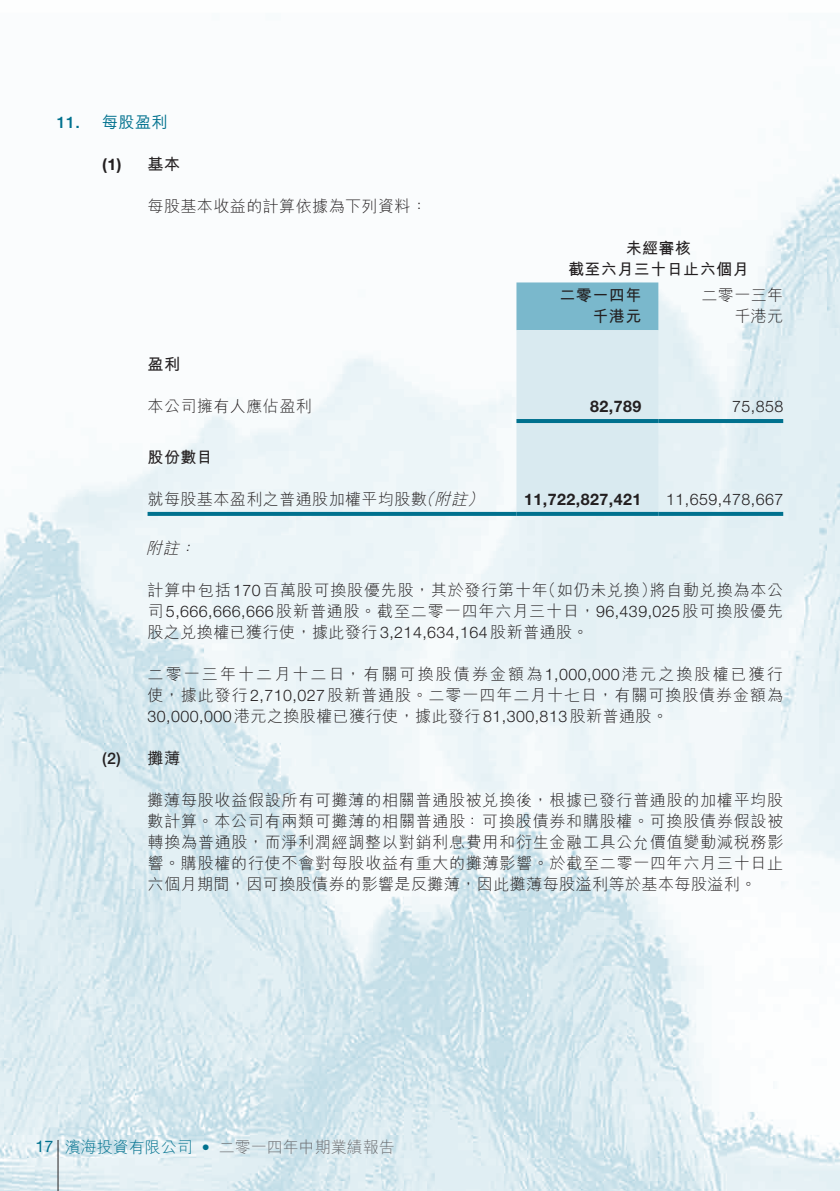
<style>
.page{position:relative;width:840px;height:1191px;background:#fff}
.page>*{position:absolute;margin:0;border:0;box-sizing:border-box;transform-origin:0 0}
.t1{font:300 16px/21px "M Hei HK";letter-spacing:.045em;color:#231f20}
.t2{font:700 16px/21px "M Hei HK";letter-spacing:.03em;color:#231f20;text-align:center}
.t3{font:700 16px "Helvetica Neue";letter-spacing:.03em;color:#231f20}
.t4{font:300 16px "Helvetica Neue";letter-spacing:.03em;color:#231f20}
.t5{font:300 16px "M Hei HK";color:#6c6d70}
.t6{font:300 16px "M Hei HK";color:#00718e}
.t7{font:italic 300 16px "M Hei HK";color:#231f20}
.t8{font:500 16px "M Hei HK";color:#00718e}
.t9{font:500 16px "Helvetica Neue";color:#00718e}
.t10{font:500 16px "Helvetica Neue";color:#231f20}
.t11{font:16px "Helvetica Neue";color:#00718e}
.t12{font:500 16px "M Hei HK";color:#231f20}
.t13{font:300 16px "Helvetica Neue";color:#00718e}
.s1{font-style:italic}
.s2{font-family:"Helvetica Neue"}
</style>
<div class="page">
<img style="left:0;top:174px;width:839px;height:1017px">
<hr style="left:57px;top:1140px;width:1px;height:51px;background:#231f20">
<svg style="left:516px;top:282px;width:142px;height:230px;background:#c5dfe8"></svg>
<hr style="left:516px;top:419px;width:142px;height:4px;background:#00718e">
<hr style="left:658px;top:419px;width:124px;height:4px;background:#00718e">
<svg style="left:147px;top:512px;width:369px;height:4px"></svg>
<svg style="left:516px;top:512px;width:142px;height:4px"></svg>
<svg style="left:658px;top:512px;width:124px;height:4px"></svg>
<p class="t9" style="left:57px;top:112px;width:25px">11.</p>
<p class="t8" style="left:102px;top:110px;width:67px">每股盈利</p>
<p class="t3" style="left:102px;top:154px;width:21px">)1(</p>
<p class="t10" style="left:102px;top:748px;width:20px">)2(</p>
<p class="t2" style="left:147px;top:152px;width:34px">基本</p>
<p class="t1" style="left:147px;top:195px;width:281px">每股基本收益的計算依據為下列資料：</p>
<p class="t2" style="left:147px;top:352px;width:34px">盈利</p>
<p class="t1" style="left:147px;top:395px;width:166px">本公司擁有人應佔盈利</p>
<p class="t2" style="left:147px;top:445px;width:67px">股份數目</p>
<p class="t7" style="left:417px;top:488px;width:23px">（</p>
<p class="t7" style="left:467px;top:488px;width:23px">(</p>
<p class="t1" style="left:147px;top:488px;width:326px">就每股基本盈利之普通股加權平均股數<span class="s1">附註</span></p>
<p class="t7" style="left:146px;top:537px;width:40px">附註</p>
<p class="t7" style="left:179px;top:537px;width:23px">：</p>
<p class="t2" style="left:567px;top:236px;width:182px">未經審核<br>截至六月三十日止六個月</p>
<p class="t1" style="left:701px;top:284px;width:83px">二零一三年</p>
<p class="t2" style="left:559px;top:284px;width:83px">二零一四年</p>
<p class="t2" style="left:592px;top:305px;width:50px">千港元</p>
<p class="t3" style="left:590px;top:396px;width:53px">82,789</p>
<p class="t1" style="left:734px;top:305px;width:50px">千港元</p>
<p class="t4" style="left:731px;top:397px;width:53px">75,858</p>
<p class="t3" style="left:524px;top:489px;width:119px">11,722,827,421</p>
<p class="t4" style="left:665px;top:489px;width:119px">11,659,478,667</p>
<p class="t1" style="left:540px;top:579px;width:118px">（如仍未兌換）</p>
<p class="t1" style="left:147px;top:579px;width:636px">計算中包括<span class="s2">170</span>百萬股可換股優先股，其於發行第十年<br>司<span class="s2">5,666,666,666</span>股新普通股。截至二零一四年六月三十日，<span class="s2">96,439,025</span>股可換股優先股之兌換權已獲行使，據此發行<span class="s2">3,214,634,164</span>股新普通股。</p>
<p class="t1" style="left:147px;top:663px;width:636px;text-align:justify">二零一三年十二月十二日，有關可換股債券金額為<span class="s2">1,000,000</span>港元之換股權已獲行使，據此發行<span class="s2">2,710,027</span>股新普通股。二零一四年二月十七日，有關可換股債券金額為<span class="s2">30,000,000</span>港元之換股權已獲行使，據此發行<span class="s2">81,300,813</span>股新普通股。</p>
<p class="t12" style="left:147px;top:746px;width:34px">攤薄</p>
<p class="t1" style="left:649px;top:579px;width:135px">將自動兌換為本公</p>
<p class="t1" style="left:147px;top:789px;width:637px;text-align:right">攤薄每股收益假設所有可攤薄的相關普通股被兌換後，根據已發行普通股的加權平均股可換股債券和購股權。可換股債券假設被</p>
<p class="t1" style="left:147px;top:810px;width:637px">數計算。本公司有兩類可攤薄的相關普通股 ﹕<br>轉換為普通股，而淨利潤經調整以對銷利息費用和衍生金融工具公允價值變動減稅務影響。購股權的行使不會對每股收益有重大的攤薄影響。於截至二零一四年六月三十日止六個月期間，因可換股債券的影響是反攤薄，因此攤薄每股溢利等於基本每股溢利。</p>
<p class="t11" style="left:35px;top:1137px;width:19px">17</p>
<p class="t6" style="left:65px;top:1135px;width:129px">濱海投資有限公司</p>
<p class="t13" style="left:202px;top:1137px;width:9px">•</p>
<p class="t5" style="left:219px;top:1135px;width:177px">二零一四年中期業績報告</p>
</div>
